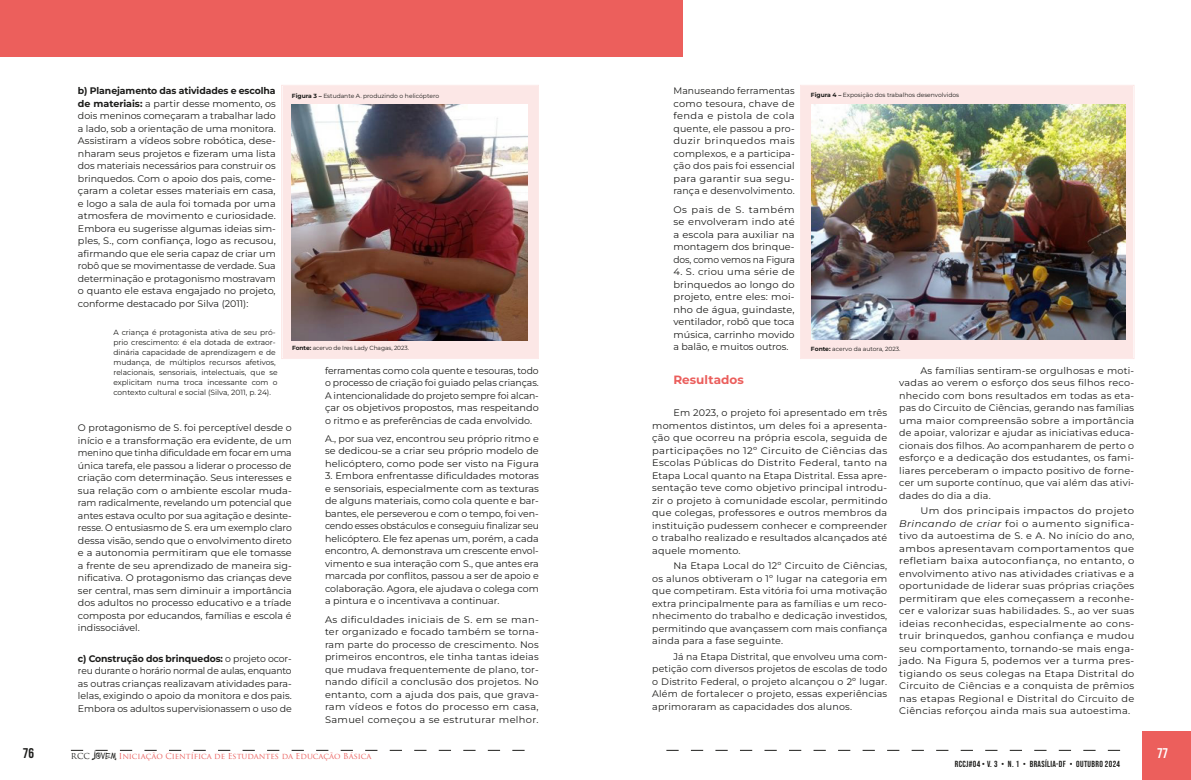
<style>
.page{position:relative;width:1191px;height:780px;background:#fff}
.page>*{position:absolute;margin:0;border:0;box-sizing:border-box;transform-origin:0 0}
.t1{font:14px "Bebas Neue";color:#1d1d1b}
.t2{font:14px "Bebas Neue";color:#fff}
.Subtítulo_REL__RCCJ{font:700 12px "Montserrat";color:#eb5e5c}
.Miolo_RCCJ__9_5{font:9.5px/12.5px "Montserrat";letter-spacing:.005em;color:#1d1d1b;text-align:justify}
.Miolo_RCCJ__9_5-2{font:9.5px/12.5px "Montserrat";letter-spacing:.005em;color:#1d1d1b;text-align:justify;scale:1.06 1}
.Miolo_RCCJ__9_5-3{font:9.5px/12.5px "Montserrat";letter-spacing:.005em;color:#1d1d1b;text-align:justify;scale:1.04 1}
.t3{font:8.8px "Bebas Neue";letter-spacing:.04em;color:#1d1d1b}
.t4{font:8px "Trajan Pro";color:#eb5e5c}
.Citação_RCCJ__7_5{font:7.5px/10px "Montserrat";color:#1d1d1b}
.Legendas_RCCJ{font:6px "Montserrat";color:#1d1d1b}
.s1{font-weight:700}
.s2{font-style:italic}
.s3{color:#1d1d1b}
.s4{font-family:"Urban&Slick";font-size:12px;color:#1d1d1b}
.s5{font-family:"Urban&Slick";font-size:9px;color:#1d1d1b}
</style>
<div class="page">
<svg style="left:71px;top:749px;width:453px;height:1px"></svg>
<svg style="left:666px;top:749px;width:454px;height:1px"></svg>
<div style="left:1142px;top:731px;width:49px;height:49px;background:#ec5f5c"></div>
<div style="left:595px;top:0;width:88px;height:57px;background:#ec5f5c"></div>
<div style="left:0;top:0;width:595px;height:57px;background:#ec5f5c"></div>
<div style="left:281px;top:85px;width:258px;height:274px;background:#fce7e6"></div>
<img style="left:292px;top:105px;width:236px;height:235px">
<div style="left:800px;top:85px;width:334px;height:274px;background:#fce7e6"></div>
<img style="left:811px;top:105px;width:314px;height:234px">
<p class="Miolo_RCCJ__9_5" style="left:78px;top:84px;width:199px"><span class="s1">b) Planejamento das atividades e escolha de materiais:</span> a partir desse momento, os dois meninos começaram a trabalhar lado a lado, sob a orientação de uma monitora.<br>Assistiram a vídeos sobre robótica, dese&shy;nharam seus projetos e fizeram uma lista dos materiais necessários para construir os brinquedos. Com o apoio dos pais, come&shy;çaram a coletar esses materiais em casa, e logo a sala de aula foi tomada por uma atmosfera de movimento e curiosidade.<br>Embora eu sugerisse algumas ideias sim&shy;ples, S., com confiança, logo as recusou, afirmando que ele seria capaz de criar um robô que se movimentasse de verdade. Sua determinação e protagonismo mostravam o quanto ele estava engajado no projeto, conforme destacado por Silva (2011):</p>
<p class="Citação_RCCJ__7_5" style="left:113px;top:327px;width:166px">A criança é protagonista ativa de seu pró&shy;prio crescimento: é ela dotada de extraor&shy;dinária capacidade de aprendizagem e de mudança, de múltiplos recursos afetivos, relacionais, sensoriais, intelectuais, que se explicitam numa troca incessante com o contexto cultural e social (Silva, 2011, p. 24).</p>
<p class="Miolo_RCCJ__9_5" style="left:78px;top:421px;width:215px">O protagonismo de S. foi perceptível desde o início e a transformação era evidente, de um menino que tinha dificuldade em focar em uma única tarefa, ele passou a liderar o processo de criação com determinação. Seus interesses e sua relação com o ambiente escolar muda&shy;ram radicalmente, revelando um potencial que antes estava oculto por sua agitação e desinte&shy;resse. O entusiasmo de S. era um exemplo claro dessa visão, sendo que o envolvimento direto e a autonomia permitiram que ele tomasse a frente de seu aprendizado de maneira sig&shy;nificativa. O protagonismo das crianças deve ser central, mas sem diminuir a importância dos adultos no processo educativo e a tríade composta por educandos, famílias e escola é indissociável.</p>
<p class="Miolo_RCCJ__9_5" style="left:78px;top:652px;width:215px"><span class="s1">c) Construção dos brinquedos:</span> o projeto ocor&shy;reu durante o horário normal de aulas, enquanto as outras crianças realizavam atividades para&shy;lelas, exigindo o apoio da monitora e dos pais.<br>Embora os adultos supervisionassem o uso de</p>
<p class="Legendas_RCCJ" style="left:292px;top:92px;width:149px"><span class="s1">Figura 3 –</span> Estudante A. produzindo o helicóptero</p>
<p class="Legendas_RCCJ" style="left:292px;top:344px;width:118px"><span class="s1">Fonte:</span> acervo de Ires Lady Chagas, 2023.</p>
<p class="Miolo_RCCJ__9_5" style="left:325px;top:364px;width:215px">ferramentas como cola quente e tesouras, todo o processo de criação foi guiado pelas crianças.<br>A intencionalidade do projeto sempre foi alcan&shy;çar os objetivos propostos, mas respeitando o ritmo e as preferências de cada envolvido.</p>
<p class="Miolo_RCCJ__9_5" style="left:325px;top:432px;width:215px">A., por sua vez, encontrou seu próprio ritmo e se dedicou-se a criar seu próprio modelo de helicóptero, como pode ser visto na Figura</p>
<p class="Miolo_RCCJ__9_5" style="left:325px;top:469px;width:215px">3. Embora enfrentasse dificuldades motoras e sensoriais, especialmente com as texturas de alguns materiais, como cola quente e bar&shy;bantes, ele perseverou e com o tempo, foi ven&shy;cendo esses obstáculos e conseguiu finalizar seu helicóptero. Ele fez apenas um, porém, a cada encontro, A. demonstrava um crescente envol&shy;vimento e sua interação com S., que antes era marcada por conflitos, passou a ser de apoio e colaboração. Agora, ele ajudava o colega com a pintura e o incentivava a continuar.</p>
<p class="Miolo_RCCJ__9_5-3" style="left:325px;top:612px;width:207px">As dificuldades iniciais de S. em se man&shy;ter organizado e focado também se torna&shy;ram parte do processo de crescimento. Nos primeiros encontros, ele tinha tantas ideias que mudava frequentemente de plano, tor&shy;nando difícil a conclusão dos projetos. No entanto, com a ajuda dos pais, que grava&shy;ram vídeos e fotos do processo em casa, Samuel começou a se estruturar melhor.</p>
<p class="Miolo_RCCJ__9_5" style="left:673px;top:84px;width:123px">Manuseando ferramentas como tesoura, chave de fenda e pistola de cola quente, ele passou a pro&shy;duzir brinquedos mais complexos, e a participa&shy;ção dos pais foi essencial para garantir sua segu&shy;rança e desenvolvimento.</p>
<p class="Miolo_RCCJ__9_5-3" style="left:673px;top:203px;width:118px">Os pais de S. também se envolveram indo até a escola para auxiliar na montagem dos brinque&shy;dos, como vemos na Figura</p>
<p class="Miolo_RCCJ__9_5-3" style="left:673px;top:265px;width:118px">4. S. criou uma série de brinquedos ao longo do projeto, entre eles: moi&shy;nho de água, guindaste, ventilador, robô que toca música, carrinho movido a balão, e muitos outros.</p>
<p class="Subtítulo_REL__RCCJ" style="left:673px;top:372px;width:72px">Resultados</p>
<p class="Miolo_RCCJ__9_5" style="left:652px;top:406px;width:237px;text-indent:21px">Em 2023, o projeto foi apresentado em três momentos distintos, um deles foi a apresenta&shy;ção que ocorreu na própria escola, seguida de participações no 12º Circuito de Ciências das Escolas Públicas do Distrito Federal, tanto na Etapa Local quanto na Etapa Distrital. Essa apre&shy;sentação teve como objetivo principal introdu&shy;zir o projeto à comunidade escolar, permitindo que colegas, professores e outros membros da instituição pudessem conhecer e compreender o trabalho realizado e resultados alcançados até aquele momento.</p>
<p class="Miolo_RCCJ__9_5" style="left:652px;top:559px;width:237px;text-indent:21px">Na Etapa Local do 12º Circuito de Ciências, os alunos obtiveram o 1º lugar na categoria em que competiram. Esta vitória foi uma motivação extra principalmente para as famílias e um reco&shy;nhecimento do trabalho e dedicação investidos, permitindo que avançassem com mais confiança ainda para a fase seguinte.</p>
<p class="Miolo_RCCJ__9_5" style="left:652px;top:649px;width:236px;text-indent:21px">Já na Etapa Distrital, que envolveu uma com&shy;petição com diversos projetos de escolas de todo o Distrito Federal, o projeto alcançou o 2º lugar.<br>Além de fortalecer o projeto, essas experiências aprimoraram as capacidades dos alunos.</p>
<p class="Legendas_RCCJ" style="left:811px;top:91px;width:150px"><span class="s1">Figura 4 –</span> Exposição dos trabalhos desenvolvidos</p>
<p class="Legendas_RCCJ" style="left:811px;top:345px;width:91px"><span class="s1">Fonte:</span> acervo da autora, 2023.</p>
<p class="Miolo_RCCJ__9_5" style="left:899px;top:364px;width:236px;text-indent:21px">As famílias sentiram-se orgulhosas e moti&shy;vadas ao verem o esforço dos seus filhos reco&shy;nhecido com bons resultados em todas as eta&shy;pas do Circuito de Ciências, gerando nas famílias uma maior compreensão sobre a importância de apoiar, valorizar e ajudar as iniciativas educa&shy;cionais dos filhos. Ao acompanharem de perto o esforço e a dedicação dos estudantes, os fami&shy;liares perceberam o impacto positivo de forne&shy;cer um suporte contínuo, que vai além das ativi&shy;dades do dia a dia.</p>
<p class="Miolo_RCCJ__9_5-2" style="left:899px;top:504px;width:223px;text-indent:21px">Um dos principais impactos do projeto <span class="s2">Brincando de criar</span> foi o aumento significa&shy;tivo da autoestima de S. e A. No início do ano, ambos apresentavam comportamentos que refletiam baixa autoconfiança, no entanto, o envolvimento ativo nas atividades criativas e a oportunidade de liderar suas próprias criações permitiram que eles começassem a reconhe&shy;cer e valorizar suas habilidades. S., ao ver suas ideias reconhecidas, especialmente ao cons&shy;truir brinquedos, ganhou confiança e mudou seu comportamento, tornando-se mais enga&shy;jado. Na Figura 5, podemos ver a turma pres&shy;tigiando os seus colegas na Etapa Distrital do Circuito de Ciências e a conquista de prêmios nas etapas Regional e Distrital do Circuito de Ciências reforçou ainda mais sua autoestima.</p>
<h1 class="t1" style="left:23px;top:744px;width:13px">76</h1>
<p class="t4" style="left:71px;top:751px;width:302px"><span class="s3">RCC</span> <span class="s4">J</span><span class="s5">OVEM</span> Iniciação Científica de Estudantes da Educação Básica</p>
<h1 class="t2" style="left:1157px;top:744px;width:13px">77</h1>
<p class="t3" style="left:954px;top:758px;width:167px">RCCJ#04 • V. 3 • N. 1 • BRASÍLIA-DF • OUTUBRO 2024</p>
</div>
